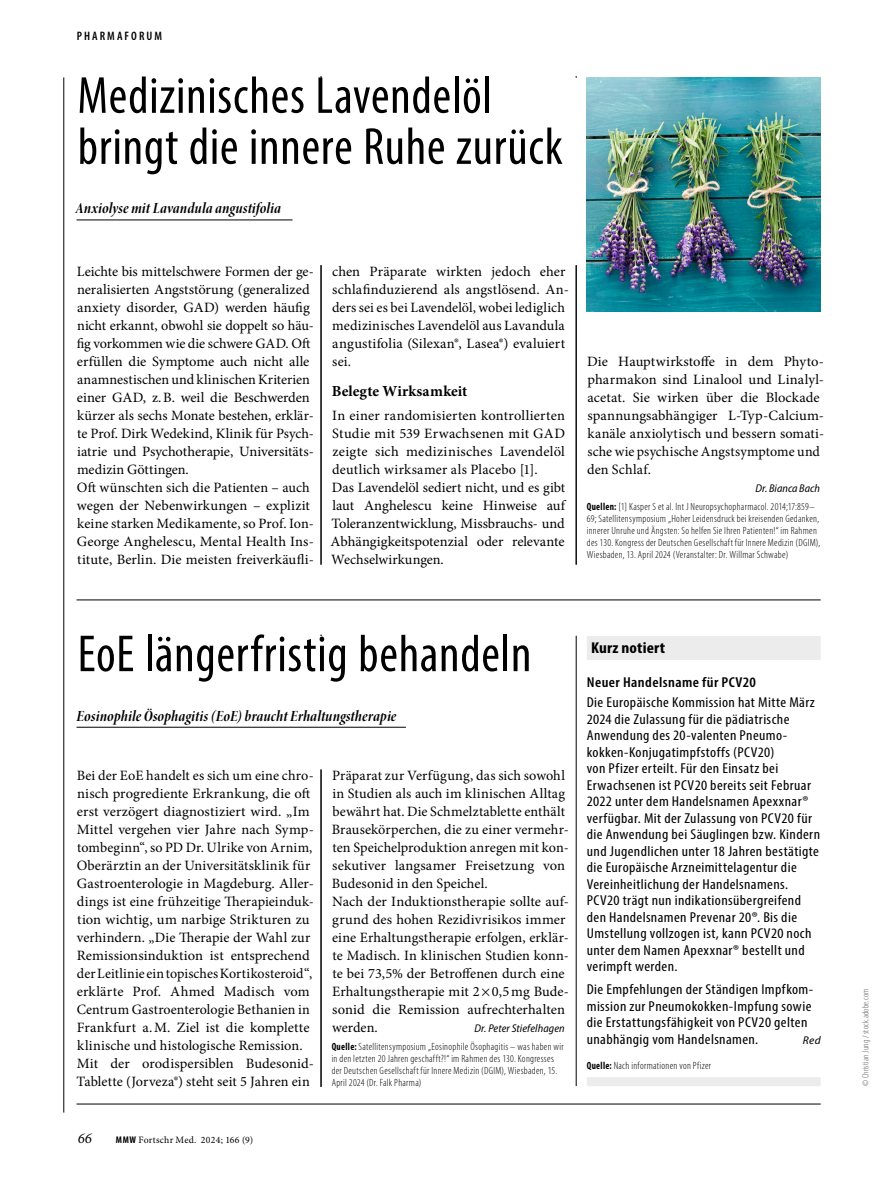
<style>
.page{position:relative;width:893px;height:1187px;background:#fff}
.page>*{position:absolute;margin:0;border:0;box-sizing:border-box;transform-origin:0 0}
.Title_klein{font:condensed 52.5px/51px "Myriad Pro";letter-spacing:.015em;color:#000}
.SuperTitle_1Pharma{font:15.75px "Minion Pro Bold Cn It Disp";letter-spacing:.005em;color:#000}
.NoXML_Kurz_notiert{font:700 condensed 15.75px "Myriad Pro";letter-spacing:.01em;color:#000;scale:1.1 1}
.SectionHeading_1_x{font:700 15.3px "Minion Pro";letter-spacing:.005em;color:#000}
.t1{font:italic 14.85px "Minion Pro";color:#000}
.Para_Kurz_notiert{font:condensed 14.4px/16.5px "Myriad Pro";letter-spacing:.025em;color:#000;scale:1.1 1}
.Title_Kurz_notiert{font:600 condensed 14.4px "Myriad Pro";letter-spacing:.025em;color:#000;scale:1.1 1}
.Para_x{font:14.25px/18px "Minion Pro";letter-spacing:.005em;color:#000}
.t2{font:600 condensed 12.3px "Myriad Pro";letter-spacing:.165em;color:#000}
.Para_x-2{font:italic semi-condensed 11.25px "Myriad Pro";letter-spacing:.005em;color:#000}
.Para_Kurz_notiert-2{font:italic semi-condensed 11.25px "Myriad Pro";color:#000;scale:1.1 1}
.Source_x{font:300 condensed 10.5px/12px "Myriad Pro";letter-spacing:.03em;color:#000}
.Source_BoxLine{font:300 condensed 10.5px "Myriad Pro";letter-spacing:.03em;color:#000}
.t3{font:9.75px "Minion Pro";letter-spacing:.025em;color:#000}
.Image_Source_x{font:300 condensed 9px "Myriad Pro";letter-spacing:.02em;color:#565655}
.s1{font-weight:700}
.s2{font-family:"Myriad Pro";font-weight:700;font-stretch:condensed}
.s3{font-family:"Myriad Pro";font-stretch:condensed}
</style>
<div class="page">
<hr style="left:64px;top:77px;width:1px;height:1035px;background:#000">
<hr style="left:77px;top:1103px;width:744px;height:1px;background:#000">
<hr style="left:77px;top:599px;width:744px;height:1px;background:#000">
<hr style="left:576px;top:635px;width:1px;height:450px;background:#000">
<hr style="left:77px;top:220px;width:216px;height:1px;background:#000">
<hr style="left:321px;top:265px;width:1px;height:299px;background:#000">
<hr style="left:576px;top:265px;width:1px;height:299px;background:#000">
<hr style="left:77px;top:727px;width:329px;height:1px;background:#000">
<hr style="left:321px;top:769px;width:1px;height:317px;background:#000">
<div style="left:587px;top:636px;width:234px;height:24px;background:#ececec"></div>
<div style="left:587px;top:1077px;width:234px;height:9px;background:#ececec"></div>
<img style="left:587px;top:77px;width:234px;height:234px">
<p class="t2" style="left:77px;top:29px;width:87px">PHARMAFORUM</p>
<p class="Title_klein" style="left:77px;top:69px;width:487px">Medizinisches Lavendelöl bringt die innere Ruhe zurück</p>
<p class="SuperTitle_1Pharma" style="left:76px;top:198px;width:207px">Anxiolyse mit Lavandula angustifolia</p>
<p class="Para_x" style="left:77px;top:262px;width:239px">Leichte bis mittelschwere Formen der ge&shy;neralisierten Angststörung (generalized anxiety disorder, GAD) werden häufig nicht erkannt, obwohl sie doppelt so häu&shy;fig vorkommen wie die schwere GAD. Oft erfüllen die Symptome auch nicht alle anamnestischen und klinischen Kriterien einer GAD, z.B. weil die Beschwerden kürzer als sechs Monate bestehen, erklär&shy;te Prof. Dirk Wedekind, Klinik für Psych&shy;iatrie und Psychotherapie, Universitäts&shy;medizin Göttingen.</p>
<p class="Para_x" style="left:77px;top:478px;width:238px">Oft wünschten sich die Patienten – auch wegen der Nebenwirkungen – explizit keine starken Medikamente, so Prof. Ion-George Anghelescu, Mental Health Ins&shy;titute, Berlin. Die meisten freiverkäufli-</p>
<p class="Para_x" style="left:332px;top:262px;width:238px">chen Präparate wirkten jedoch eher schlafinduzierend als angstlösend. An&shy;ders sei es bei Lavendelöl, wobei lediglich medizinisches Lavendelöl aus Lavandula angustifolia (Silexan®, Lasea®) evaluiert sei.</p>
<p class="SectionHeading_1_x" style="left:332px;top:380px;width:137px">Belegte Wirksamkeit</p>
<p class="Para_x" style="left:332px;top:406px;width:234px;text-align:justify">In einer randomisierten kontrollierten Studie mit 539 Erwachsenen mit GAD zeigte sich medizinisches Lavendelöl deutlich wirksamer als Placebo [1].</p>
<p class="Para_x" style="left:331px;top:478px;width:236px;text-align:justify">Das Lavendelöl sediert nicht, und es gibt laut Anghelescu keine Hinweise auf Toleranzentwicklung, Missbrauchs- und Abhängigkeitspotenzial oder relevante Wechselwirkungen.</p>
<p class="Para_x" style="left:587px;top:352px;width:238px">Die Hauptwirkstoffe in dem Phyto&shy;pharmakon sind Linalool und Linalyl&shy;acetat. Sie wirken über die Blockade spannungsabhängiger L-Typ-Calcium&shy;kanäle anxiolytisch und bessern somati&shy;sche wie psychische Angstsymptome und den Schlaf.</p>
<p class="Para_x-2" style="left:755px;top:482px;width:66px">Dr. Bianca Bach</p>
<p class="Source_x" style="left:587px;top:500px;width:235px"><span class="s1">Quellen:</span> [1] Kasper S et al. Int J Neuropsychopharmacol. 2014;17:859– 69; Satellitensymposium „Hoher Leidensdruck bei kreisenden Gedanken, innerer Unruhe und Ängsten: So helfen Sie Ihren Patienten!“ im Rahmen des 130. Kongress der Deutschen Gesellschaft für Innere Medizin (DGIM), Wiesbaden, 13. April 2024 (Veranstalter: Dr. Willmar Schwabe)</p>
<p class="Title_klein" style="left:78px;top:627px;width:455px">EoE längerfristig behandeln</p>
<p class="SuperTitle_1Pharma" style="left:77px;top:705px;width:321px">Eosinophile Ösophagitis (EoE) braucht Erhaltungstherapie</p>
<p class="Para_x" style="left:77px;top:766px;width:239px">Bei der EoE handelt es sich um eine chro&shy;nisch progrediente Erkrankung, die oft erst verzögert diagnostiziert wird. „Im Mittel vergehen vier Jahre nach Symp&shy;tombeginn“, so PD Dr. Ulrike von Arnim, Oberärztin an der Universitätsklinik für Gastroenterologie in Magdeburg. Aller&shy;dings ist eine frühzeitige Therapieinduk&shy;tion wichtig, um narbige Strikturen zu verhindern. „Die Therapie der Wahl zur Remissionsinduktion ist entsprechend der Leitlinie ein topisches Kortikosteroid“, erklärte Prof. Ahmed Madisch vom Centrum Gastroenterologie Bethanien in Frankfurt a.M. Ziel ist die komplette klinische und histologische Remission.</p>
<p class="Para_x" style="left:76px;top:1054px;width:239px">Mit der orodispersiblen Budesonid-<br>Tablette (Jorveza®) steht seit 5 Jahren ein</p>
<p class="t1" style="left:78px;top:1128px;width:16px">66</p>
<p class="t3" style="left:116px;top:1132px;width:139px"><span class="s2">MMW</span> Fortschr Med. 2024; 166 (9)</p>
<p class="Para_x" style="left:332px;top:766px;width:238px">Präparat zur Verfügung, das sich sowohl in Studien als auch im klinischen Alltag bewährt hat. Die Schmelztablette enthält Brausekörperchen, die zu einer vermehr&shy;ten Speichelproduktion anregen mit kon&shy;sekutiver langsamer Freisetzung von Budesonid in den Speichel.</p>
<p class="Para_x" style="left:332px;top:892px;width:238px">Nach der Induktionstherapie sollte auf&shy;grund des hohen Rezidivrisikos immer eine Erhaltungstherapie erfolgen, erklär&shy;te Madisch. In klinischen Studien konn&shy;te bei 73,5% der Betroffenen durch eine Erhaltungstherapie mit 2<span class="s3">×</span>0,5mg Bude&shy;sonid die Remission aufrechterhalten werden.</p>
<p class="Para_x-2" style="left:474px;top:1022px;width:92px">Dr. Peter Stiefelhagen</p>
<p class="Source_x" style="left:332px;top:1040px;width:234px"><span class="s1">Quelle:</span> Satellitensymposium „Eosinophile Ösophagitis – was haben wir in den letzten 20 Jahren geschafft?!“ im Rahmen des 130. Kongresses der Deutschen Gesellschaft für Innere Medizin (DGIM), Wiesbaden, 15.<br>April 2024 (Dr. Falk Pharma)</p>
<p class="NoXML_Kurz_notiert" style="left:591px;top:638px;width:69px">Kurz notiert</p>
<p class="Title_Kurz_notiert" style="left:587px;top:674px;width:155px">Neuer Handelsname für PCV20</p>
<p class="Para_Kurz_notiert" style="left:587px;top:694px;width:214px">Die Europäische Kommission hat Mitte März 2024 die Zulassung für die pädiatrische Anwendung des 20-valenten Pneumo&shy;kokken-Konjugatimpfstoffs (PCV20)<br>von Pfizer erteilt. Für den Einsatz bei Erwachsenen ist PCV20 bereits seit Februar 2022 unter dem Handelsnamen Apexxnar® verfügbar. Mit der Zulassung von PCV20 für die Anwendung bei Säuglingen bzw. Kindern und Jugendlichen unter 18 Jahren bestätigte die Europäische Arzneimittelagentur die Vereinheitlichung der Handelsnamens.<br>PCV20 trägt nun indikationsübergreifend den Handelsnamen Prevenar 20®. Bis die Umstellung vollzogen ist, kann PCV20 noch unter dem Namen Apexxnar® bestellt und verimpft werden.</p>
<p class="Para_Kurz_notiert" style="left:587px;top:981px;width:207px">Die Empfehlungen der Ständigen Impfkom&shy;mission zur Pneumokokken-Impfung sowie die Erstattungsfähigkeit von PCV20 gelten unabhängig vom Handelsnamen.</p>
<p class="Para_Kurz_notiert-2" style="left:803px;top:1034px;width:18px">Red</p>
<p class="Source_BoxLine" style="left:587px;top:1059px;width:126px"><span class="s1">Quelle:</span> Nach informationen von Pfizer</p>
<p class="Image_Source_x" style="left:861px;top:1085px;width:99px;rotate:-90deg">© Christian Jung / stock.adobe.com</p>
</div>
